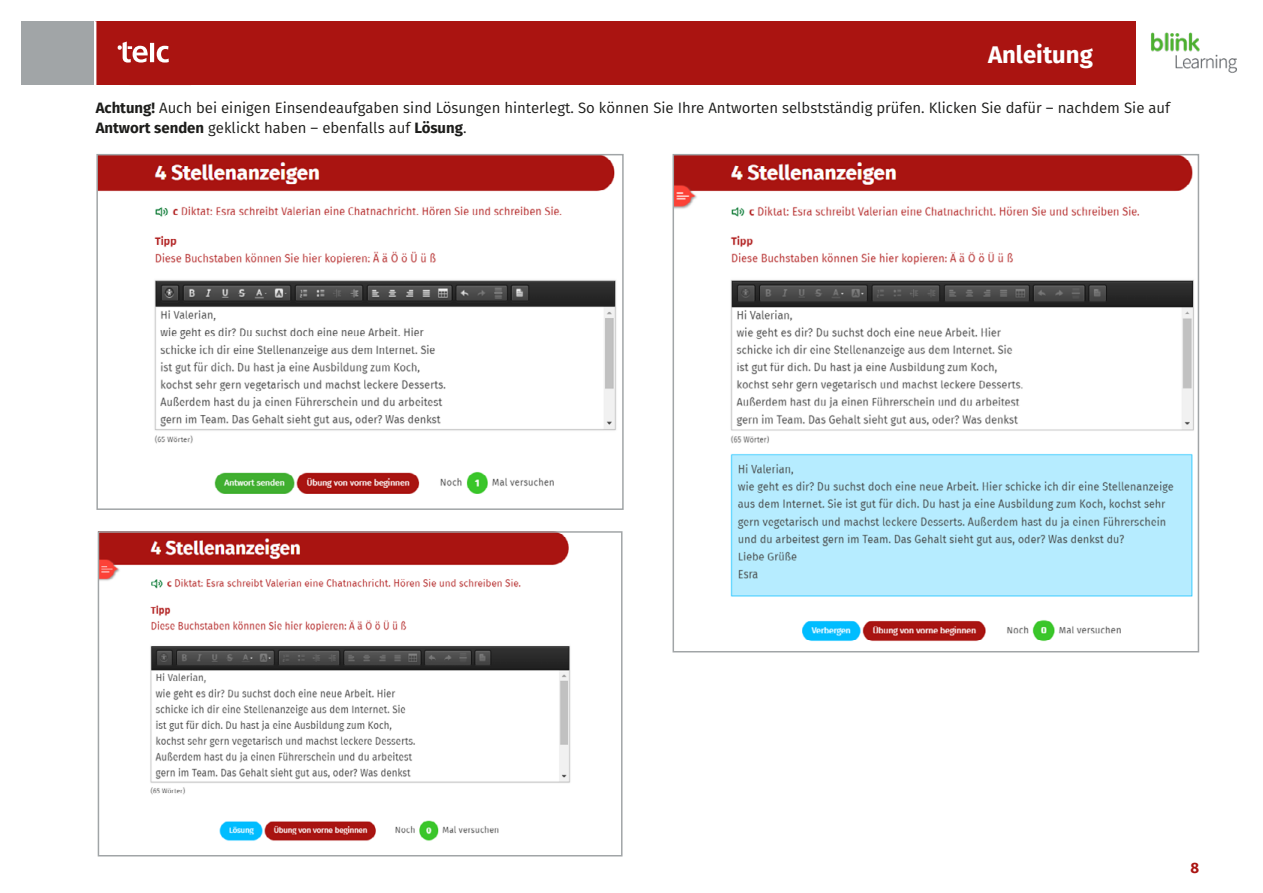
<style>
.page{position:relative;width:1263px;height:893px;background:#fff}
.page>*{position:absolute;margin:0;border:0;box-sizing:border-box;transform-origin:0 0}
.t1{font:700 24px "Fira Sans";color:#fff}
.Grundschrift{font:15px/19.5px "Fira Sans";color:#1d1d1b}
.t2{font:700 15px "Fira Sans";color:#aa1411}
.s1{font-weight:700}
</style>
<div class="page">
<div style="left:95px;top:21px;width:1040px;height:64px;background:#aa1411"></div>
<svg style="left:117px;top:41px;width:52px;height:22px"></svg>
<img style="left:1151px;top:32px;width:86px;height:41px">
<div style="left:21px;top:21px;width:73px;height:64px;background:#a1a5a7"></div>
<hr style="left:95px;top:21px;width:1px;height:64px;background:#fff">
<img style="left:99px;top:157px;width:518px;height:337px">
<div style="left:96px;top:154px;width:528px;height:356px;border:2px solid #a1a5a7"></div>
<img style="left:675px;top:157px;width:519px;height:485px">
<div style="left:672px;top:154px;width:527px;height:498px;border:2px solid #a1a5a7"></div>
<img style="left:101px;top:534px;width:470px;height:307px">
<div style="left:98px;top:531px;width:524px;height:325px;border:2px solid #a1a5a7"></div>
<h1 class="t1" style="left:988px;top:34px;width:106px">Anleitung</h1>
<p class="Grundschrift" style="left:96px;top:98px;width:1076px"><span class="s1">Achtung!</span> Auch bei einigen Einsendeaufgaben sind Lösungen hinterlegt. So können Sie Ihre Antworten selbstständig prüfen. Klicken Sie dafür – nachdem Sie auf<br><span class="s1">Antwort senden</span> geklickt haben – ebenfalls auf <span class="s1">Lösung</span>.</p>
<p class="t2" style="left:1190px;top:855px;width:10px">8</p>
</div>
